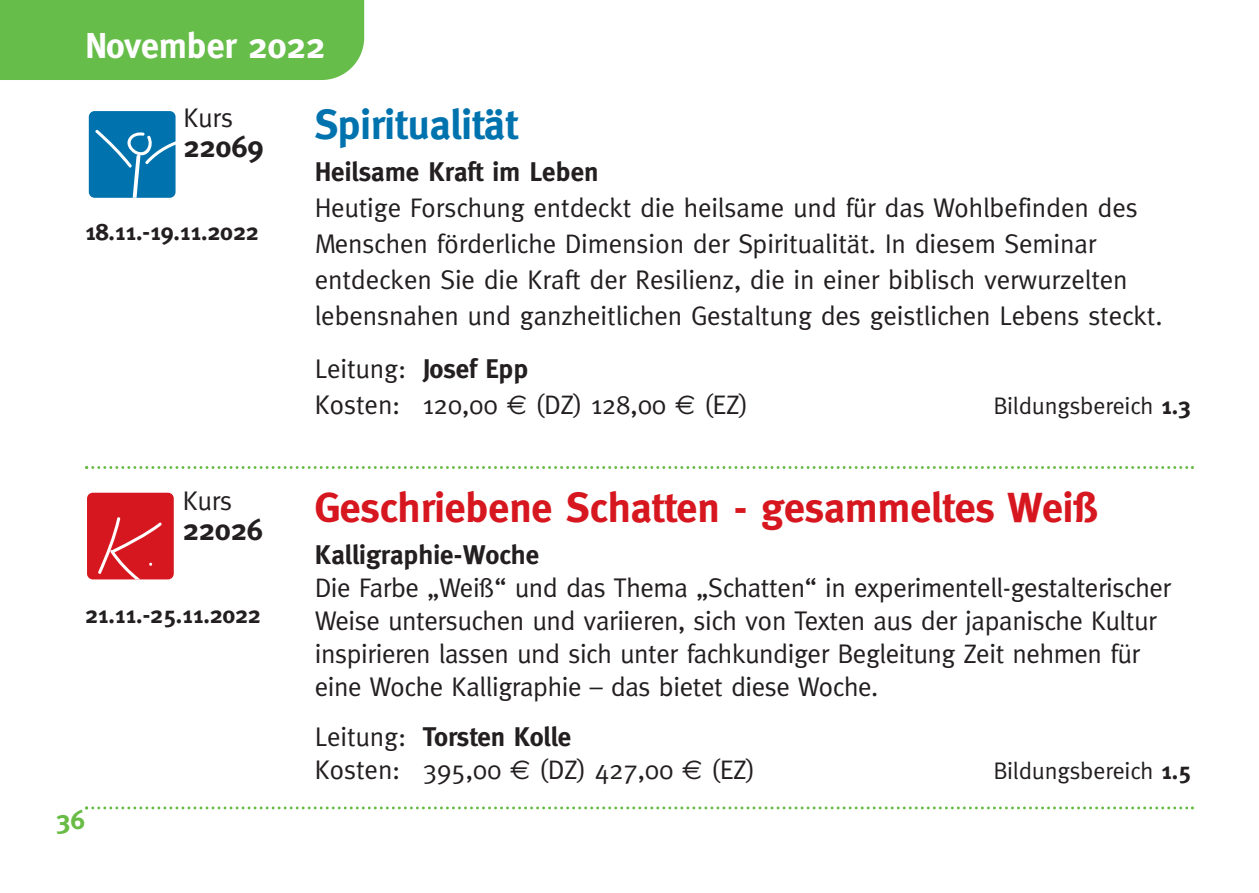
<style>
.page{position:relative;width:1259px;height:893px;background:#fff}
.page>*{position:absolute;margin:0;border:0;box-sizing:border-box;transform-origin:0 0}
.t1{font:700 42px "Meta";letter-spacing:-.005em;color:#d7171f}
.t2{font:700 42px "Meta";letter-spacing:-.005em;color:#0073ae}
.t3{font:700 36px "Meta";letter-spacing:-.005em;color:#fff}
.t4{font:700 30px "Meta";letter-spacing:-.005em;color:#231f20}
.t5{font:27px/36px "Meta";letter-spacing:-.005em;color:#231f20}
.t6{font:700 27px "Meta";color:#231f20}
.t7{font:700 27px "Meta";color:#68bc45}
.t8{font:24px "Meta";letter-spacing:-.005em;color:#231f20}
.t9{font:700 24px "Meta";letter-spacing:-.005em;color:#231f20}
.s1{font-weight:700}
.s2{font-family:"Koz Min Pr 6 N";font-weight:500}
.s3{font-family:"Euro Sans"}
</style>
<div class="page">
<svg style="left:85px;top:806px;width:1109px;height:3px"></svg>
<div style="left:0;top:0;width:364px;height:80px;background:#67bd4a"></div>
<div style="left:89px;top:111px;width:86px;height:87px;background:#0073ae;border-radius:6px"></div>
<svg style="left:94px;top:129px;width:82px;height:69px"></svg>
<svg style="left:85px;top:466px;width:1109px;height:3px"></svg>
<div style="left:87px;top:493px;width:87px;height:86px;background:#d7171f;border-radius:6px"></div>
<svg style="left:98px;top:517px;width:64px;height:62px"></svg>
<h2 class="t3" style="left:85px;top:25px;width:241px">November 2022</h2>
<p class="t5" style="left:184px;top:100px;width:51px">Kurs</p>
<p class="t4" style="left:184px;top:130px;width:81px">22069</p>
<p class="t9" style="left:85px;top:218px;width:175px">18.11.-19.11.2022</p>
<p class="t5" style="left:183px;top:483px;width:51px">Kurs</p>
<p class="t4" style="left:183px;top:512px;width:81px">22026</p>
<p class="t9" style="left:85px;top:600px;width:177px">21.11.-25.11.2022</p>
<p class="t7" style="left:56px;top:804px;width:30px">36</p>
<h1 class="t2" style="left:315px;top:100px;width:205px">Spiritualität</h1>
<p class="t5" style="left:315px;top:154px;width:849px"><span class="s1">Heilsame Kraft im Leben<br></span>Heutige Forschung entdeckt die heilsame und fü<span class="s2">̈</span>r das Wohlbefinden des Menschen förderliche Dimension der Spiritualität. In diesem Seminar entdecken Sie die Kraft der Resilienz, die in einer biblisch verwurzelten lebensnahen und ganzheitlichen Gestaltung des geistlichen Lebens steckt.</p>
<p class="t5" style="left:315px;top:351px;width:435px">Leitung: <span class="s1">Josef Epp<br></span>Kosten: 120,00 <span class="s3">€</span> (DZ) 128,00 <span class="s3">€</span> (EZ)</p>
<p class="t8" style="left:993px;top:392px;width:199px">Bildungsbereich <span class="s1">1.3</span></p>
<h1 class="t1" style="left:315px;top:483px;width:784px">Geschriebene Schatten - gesammeltes Weiß</h1>
<p class="t6" style="left:315px;top:539px;width:226px">Kalligraphie-Woche</p>
<p class="t5" style="left:315px;top:571px;width:858px;line-height:33px">Die Farbe „Weiß“ und das Thema „Schatten“ in experimentell-gestalterischer Weise untersuchen und variieren, sich von Texten aus der japanische Kultur inspirieren lassen und sich unter fachkundiger Begleitung Zeit nehmen fu<span class="s2">̈</span>r eine Woche Kalligraphie – das bietet diese Woche.</p>
<p class="t5" style="left:315px;top:720px;width:442px;line-height:33px">Leitung: <span class="s1">Torsten Kolle<br></span>Kosten: 395,00 <span class="s3">€</span> (DZ) 427,00 <span class="s3">€</span> (EZ)</p>
<p class="t8" style="left:993px;top:756px;width:199px">Bildungsbereich <span class="s1">1.5</span></p>
</div>
